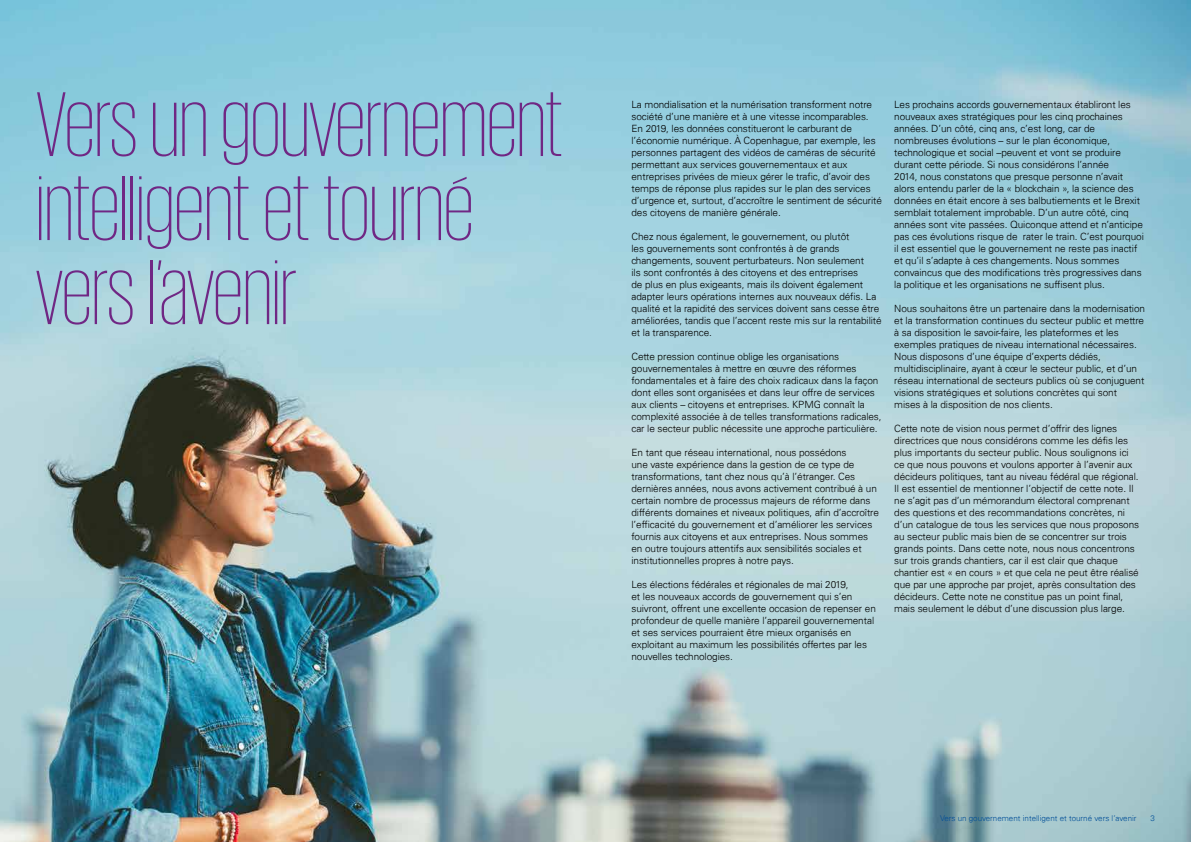
<style>
.page{position:relative;width:1191px;height:842px;background:#fff}
.page>*{position:absolute;margin:0;border:0;box-sizing:border-box;transform-origin:0 0}
.t1{font:200 94px/84px "KPMG";color:#702784}
.t2{font:300 10px/12px "Univers 45";letter-spacing:-.01em;color:#000}
.t3{font:300 8px "Univers 45";color:#004e98}
</style>
<div class="page">
<img style="left:0;top:0;width:1191px;height:842px">
<h1 class="t1" style="left:36px;top:80px;width:529px">Vers un gouvernement intelligent et tourné vers l’avenir</h1>
<p class="t2" style="left:631px;top:98px;width:252px">La mondialisation et la numérisation transforment notre société d’une manière et à une vitesse incomparables.<br>En 2019, les données constitueront le carburant de l’économie numérique. À Copenhague, par exemple, les personnes partagent des vidéos de caméras de sécurité permettant aux services gouvernementaux et aux entreprises privées de mieux gérer le trafic, d’avoir des temps de réponse plus rapides sur le plan des services d’urgence et, surtout, d’accroître le sentiment de sécurité des citoyens de manière générale.</p>
<p class="t2" style="left:631px;top:230px;width:252px">Chez nous également, le gouvernement, ou plutôt<br>les gouvernements sont confrontés à de grands changements, souvent perturbateurs. Non seulement<br>ils sont confrontés à des citoyens et des entreprises<br>de plus en plus exigeants, mais ils doivent également adapter leurs opérations internes aux nouveaux défis. La qualité et la rapidité des services doivent sans cesse être améliorées, tandis que l’accent reste mis sur la rentabilité et la transparence.</p>
<p class="t2" style="left:631px;top:350px;width:252px">Cette pression continue oblige les organisations gouvernementales à mettre en œuvre des réformes fondamentales et à faire des choix radicaux dans la façon dont elles sont organisées et dans leur offre de services aux clients – citoyens et entreprises. KPMG connaît la complexité associée à de telles transformations radicales, car le secteur public nécessite une approche particulière.</p>
<p class="t2" style="left:631px;top:446px;width:249px">En tant que réseau international, nous possédons<br>une vaste expérience dans la gestion de ce type de transformations, tant chez nous qu’à l’étranger. Ces dernières années, nous avons activement contribué à un certain nombre de processus majeurs de réforme dans différents domaines et niveaux politiques, afin d’accroître l’efficacité du gouvernement et d’améliorer les services fournis aux citoyens et aux entreprises. Nous sommes en outre toujours attentifs aux sensibilités sociales et institutionnelles propres à notre pays.</p>
<p class="t2" style="left:631px;top:578px;width:246px">Les élections fédérales et régionales de mai 2019,<br>et les nouveaux accords de gouvernement qui s’en suivront, offrent une excellente occasion de repenser en profondeur de quelle manière l’appareil gouvernemental et ses services pourraient être mieux organisés en exploitant au maximum les possibilités offertes par les nouvelles technologies.</p>
<p class="t2" style="left:894px;top:98px;width:251px">Les prochains accords gouvernementaux établiront les nouveaux axes stratégiques pour les cinq prochaines années. D’un côté, cinq ans, c’est long, car de nombreuses évolutions – sur le plan économique, technologique et social –peuvent et vont se produire durant cette période. Si nous considérons l’année<br>2014, nous constatons que presque personne n’avait alors entendu parler de la « blockchain », la science des données en était encore à ses balbutiements et le Brexit semblait totalement improbable. D’un autre côté, cinq années sont vite passées. Quiconque attend et n’anticipe pas ces évolutions risque de rater le train. C’est pourquoi il est essentiel que le gouvernement ne reste pas inactif et qu’il s’adapte à ces changements. Nous sommes convaincus que des modifications très progressives dans la politique et les organisations ne suffisent plus.</p>
<p class="t2" style="left:894px;top:302px;width:252px">Nous souhaitons être un partenaire dans la modernisation et la transformation continues du secteur public et mettre à sa disposition le savoir-faire, les plateformes et les exemples pratiques de niveau international nécessaires.<br>Nous disposons d’une équipe d’experts dédiés, multidisciplinaire, ayant à cœur le secteur public, et d’un réseau international de secteurs publics où se conjuguent visions stratégiques et solutions concrètes qui sont mises à la disposition de nos clients.</p>
<p class="t2" style="left:894px;top:422px;width:246px">Cette note de vision nous permet d’offrir des lignes directrices que nous considérons comme les défis les plus importants du secteur public. Nous soulignons ici ce que nous pouvons et voulons apporter à l’avenir aux décideurs politiques, tant au niveau fédéral que régional.<br>Il est essentiel de mentionner l’objectif de cette note. Il ne s’agit pas d’un mémorandum électoral comprenant des questions et des recommandations concrètes, ni d’un catalogue de tous les services que nous proposons au secteur public mais bien de se concentrer sur trois grands points. Dans cette note, nous nous concentrons sur trois grands chantiers, car il est clair que chaque chantier est « en cours » et que cela ne peut être réalisé que par une approche par projet, après consultation des décideurs. Cette note ne constitue pas un point final, mais seulement le début d’une discussion plus large.</p>
<p class="t3" style="left:940px;top:813px;width:198px">Vers un gouvernement intelligent et tourné vers l’avenir</p>
<p class="t3" style="left:1150px;top:813px;width:6px">3</p>
</div>
